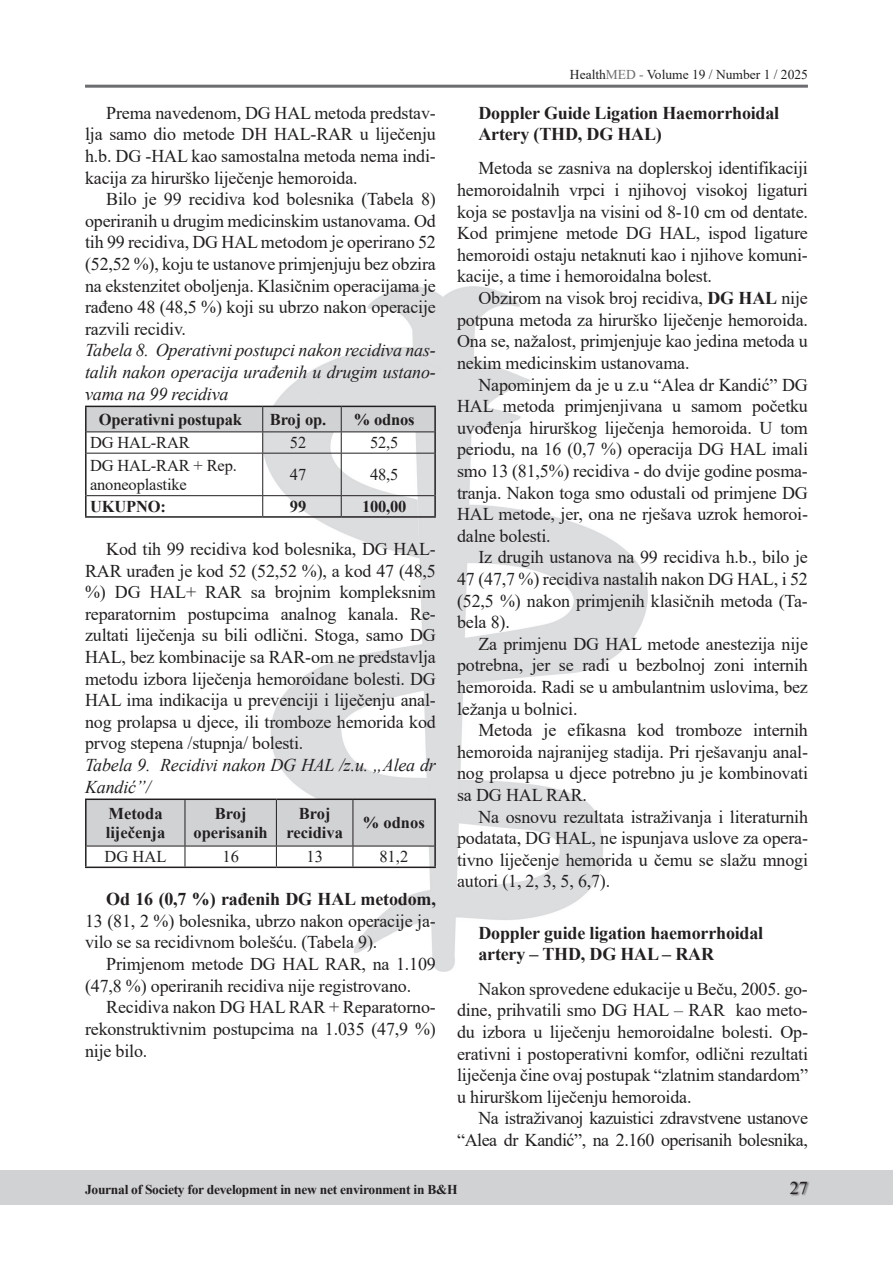
<style>
.page{position:relative;width:893px;height:1263px;background:#fff}
.page>*{position:absolute;margin:0;border:0;box-sizing:border-box;transform-origin:0 0}
.t1{font:18px/21.6px "Times New Roman";letter-spacing:-.01em;color:#231f20;text-align:justify}
.t2{font:italic 18px/21.6px "Times New Roman";letter-spacing:-.01em;color:#231f20;text-align:justify}
.t3{font:700 18px/21.6px "Times New Roman";letter-spacing:-.01em;color:#231f20}
.t4{font:700 16.5px/18.9px "Times New Roman";letter-spacing:-.005em;color:#231f20;text-align:center}
.t5{font:16.5px/18.9px "Times New Roman";letter-spacing:-.01em;color:#231f20}
.t6{font:700 13.5px "Times New Roman";letter-spacing:-.02em;color:#231f20}
.t7{font:13.5px "Times New Roman";color:#231f20}
.s1{color:#6c6d70}
.s2{font-weight:700}
</style>
<div class="page">
<div style="left:0;top:1171px;width:893px;height:34px;background:#d1d2d4"></div>
<hr style="left:85px;top:85px;width:723px;height:3px;background:#6c6d70">
<div style="left:789px;top:1181px;width:21px;height:15px;background:#231f20;opacity:.75"></div>
<img style="left:263px;top:286px;width:384px;height:686px">
<svg style="left:87px;top:407px;width:347px;height:46px"></svg>
<hr style="left:87px;top:453px;width:176px;height:1px;background:#231f20">
<hr style="left:263px;top:453px;width:78px;height:1px;background:#231f20">
<hr style="left:262px;top:453px;width:1px;height:42px;background:#231f20">
<hr style="left:341px;top:453px;width:93px;height:1px;background:#231f20">
<hr style="left:341px;top:453px;width:1px;height:42px;background:#231f20">
<hr style="left:87px;top:495px;width:176px;height:1px;background:#231f20">
<hr style="left:263px;top:495px;width:78px;height:1px;background:#231f20">
<svg style="left:262px;top:496px;width:1px;height:20px"></svg>
<hr style="left:341px;top:495px;width:93px;height:1px;background:#231f20">
<svg style="left:341px;top:496px;width:1px;height:20px"></svg>
<hr style="left:85px;top:406px;width:178px;height:1px;background:#231f20">
<hr style="left:85px;top:407px;width:2px;height:25px;background:#231f20">
<hr style="left:263px;top:406px;width:78px;height:1px;background:#231f20">
<hr style="left:341px;top:406px;width:95px;height:1px;background:#231f20">
<hr style="left:434px;top:407px;width:2px;height:25px;background:#231f20">
<hr style="left:85px;top:432px;width:2px;height:21px;background:#231f20">
<hr style="left:434px;top:432px;width:2px;height:21px;background:#231f20">
<hr style="left:85px;top:453px;width:2px;height:43px;background:#231f20">
<hr style="left:434px;top:453px;width:2px;height:43px;background:#231f20">
<hr style="left:85px;top:496px;width:2px;height:20px;background:#231f20">
<hr style="left:434px;top:496px;width:2px;height:20px;background:#231f20">
<hr style="left:85px;top:516px;width:178px;height:2px;background:#231f20">
<hr style="left:263px;top:516px;width:78px;height:2px;background:#231f20">
<hr style="left:341px;top:516px;width:95px;height:2px;background:#231f20">
<svg style="left:87px;top:800px;width:347px;height:66px"></svg>
<hr style="left:85px;top:798px;width:100px;height:2px;background:#231f20">
<hr style="left:85px;top:800px;width:2px;height:46px;background:#231f20">
<hr style="left:185px;top:798px;width:91px;height:2px;background:#231f20">
<hr style="left:276px;top:798px;width:77px;height:2px;background:#231f20">
<hr style="left:353px;top:798px;width:83px;height:2px;background:#231f20">
<hr style="left:434px;top:800px;width:2px;height:46px;background:#231f20">
<hr style="left:85px;top:846px;width:2px;height:20px;background:#231f20">
<hr style="left:434px;top:846px;width:2px;height:20px;background:#231f20">
<hr style="left:85px;top:866px;width:100px;height:2px;background:#231f20">
<hr style="left:185px;top:866px;width:91px;height:2px;background:#231f20">
<hr style="left:276px;top:866px;width:77px;height:2px;background:#231f20">
<hr style="left:353px;top:866px;width:83px;height:2px;background:#231f20">
<p class="t1" style="left:85px;top:101px;width:352px;text-indent:21px">Prema navedenom, DG HAL metoda predstav&shy;lja samo dio metode DH HAL-RAR u liječenju h.b. DG -HAL kao samostalna metoda nema indi&shy;kacija za hirurško liječenje hemoroida.</p>
<p class="t1" style="left:85px;top:188px;width:352px;text-indent:21px">Bilo je 99 recidiva kod bolesnika (Tabela 8) operiranih u drugim medicinskim ustanovama. Od tih 99 recidiva, DG HAL metodom je operirano 52 (52,52 %), koju te ustanove primjenjuju bez obzira na ekstenzitet oboljenja. Klasičnim operacijama je rađeno 48 (48,5 %) koji su ubrzo nakon operacije razvili recidiv.</p>
<p class="t2" style="left:85px;top:339px;width:352px">Tabela 8. Operativni postupci nakon recidiva nas&shy;talih nakon operacija urađenih u drugim ustano&shy;vama na 99 recidiva</p>
<p class="t4" style="left:99px;top:409px;width:145px">Operativni postupak</p>
<p class="t4" style="left:270px;top:409px;width:58px">Broj op.</p>
<p class="t4" style="left:354px;top:409px;width:62px">% odnos</p>
<p class="t5" style="left:90px;top:433px;width:101px">DG HAL-RAR</p>
<p class="t5" style="left:290px;top:433px;width:18px">52</p>
<p class="t5" style="left:370px;top:433px;width:30px">52,5</p>
<p class="t5" style="left:90px;top:455px;width:148px">DG HAL-RAR + Rep. anoneoplastike</p>
<p class="t5" style="left:290px;top:465px;width:18px">47</p>
<p class="t5" style="left:370px;top:465px;width:30px">48,5</p>
<p class="t4" style="left:90px;top:496px;width:77px">UKUPNO:</p>
<p class="t4" style="left:290px;top:496px;width:18px">99</p>
<p class="t4" style="left:362px;top:496px;width:46px">100,00</p>
<p class="t1" style="left:85px;top:537px;width:352px;text-indent:21px">Kod tih 99 recidiva kod bolesnika, DG HAL-RAR urađen je kod 52 (52,52 %), a kod 47 (48,5 %) DG HAL+ RAR sa brojnim kompleksnim reparatornim postupcima analnog kanala. Re&shy;zultati liječenja su bili odlični. Stoga, samo DG HAL, bez kombinacije sa RAR-om ne predstavlja metodu izbora liječenja hemoroidane bolesti. DG HAL ima indikacija u prevenciji i liječenju anal&shy;nog prolapsa u djece, ili tromboze hemorida kod prvog stepena /stupnja/ bolesti.</p>
<p class="t2" style="left:85px;top:754px;width:352px">Tabela 9. Recidivi nakon DG HAL /z.u. „Alea dr<br>Kandić”/</p>
<p class="t4" style="left:106px;top:803px;width:61px;text-align:left">Metoda liječenja</p>
<p class="t4" style="left:194px;top:803px;width:76px">Broj operisanih</p>
<p class="t4" style="left:286px;top:803px;width:58px">Broj recidiva</p>
<p class="t4" style="left:363px;top:813px;width:63px">% odnos</p>
<p class="t5" style="left:105px;top:847px;width:63px">DG HAL</p>
<p class="t5" style="left:222px;top:847px;width:18px">16</p>
<p class="t5" style="left:306px;top:847px;width:18px">13</p>
<p class="t5" style="left:379px;top:847px;width:30px">81,2</p>
<p class="t3" style="left:106px;top:888px;width:331px">Od 16 (0,7 %) rađenih DG HAL metodom,</p>
<p class="t1" style="left:85px;top:909px;width:352px">13 (81, 2 %) bolesnika, ubrzo nakon operacije ja&shy;vilo se sa recidivnom bolešću. (Tabela 9).</p>
<p class="t1" style="left:85px;top:953px;width:352px;text-indent:21px">Primjenom metode DG HAL RAR, na 1.109 (47,8 %) operiranih recidiva nije registrovano.</p>
<p class="t1" style="left:85px;top:996px;width:352px;text-indent:21px">Recidiva nakon DG HAL RAR + Reparatorno&shy;rekonstruktivnim postupcima na 1.035 (47,9 %) nije bilo.</p>
<p class="t7" style="left:570px;top:65px;width:239px">Health<span class="s1">MED -</span> Volume 19 / Number 1 / 2025</p>
<p class="t3" style="left:478px;top:101px;width:302px">Doppler Guide Ligation Haemorrhoidal<br>Artery (THD, DG HAL)</p>
<p class="t1" style="left:457px;top:157px;width:352px;text-indent:21px">Metoda se zasniva na doplerskoj identifikaciji hemoroidalnih vrpci i njihovoj visokoj ligaturi koja se postavlja na visini od 8-10 cm od dentate.<br>Kod primjene metode DG HAL, ispod ligature hemoroidi ostaju netaknuti kao i njihove komuni&shy;kacije, a time i hemoroidalna bolest.</p>
<p class="t1" style="left:457px;top:287px;width:352px;text-indent:21px">Obzirom na visok broj recidiva, <span class="s2">DG HAL</span> nije potpuna metoda za hirurško liječenje hemoroida.<br>Ona se, nažalost, primjenjuje kao jedina metoda u nekim medicinskim ustanovama.</p>
<p class="t1" style="left:457px;top:373px;width:352px;text-indent:21px">Napominjem da je u z.u “Alea dr Kandić” DG HAL metoda primjenjivana u samom početku uvođenja hirurškog liječenja hemoroida. U tom periodu, na 16 (0,7 %) operacija DG HAL imali smo 13 (81,5%) recidiva - do dvije godine posma&shy;tranja. Nakon toga smo odustali od primjene DG HAL metode, jer, ona ne rješava uzrok hemoroi&shy;dalne bolesti.</p>
<p class="t1" style="left:457px;top:546px;width:352px;text-indent:21px">Iz drugih ustanova na 99 recidiva h.b., bilo je 47 (47,7 %) recidiva nastalih nakon DG HAL, i 52 (52,5 %) nakon primjenih klasičnih metoda (Ta&shy;bela 8).</p>
<p class="t1" style="left:457px;top:632px;width:352px;text-indent:21px">Za primjenu DG HAL metode anestezija nije potrebna, jer se radi u bezbolnoj zoni internih hemoroida. Radi se u ambulantnim uslovima, bez ležanja u bolnici.</p>
<p class="t1" style="left:457px;top:719px;width:352px;text-indent:21px">Metoda je efikasna kod tromboze internih hemoroida najranijeg stadija. Pri rješavanju anal&shy;nog prolapsa u djece potrebno ju je kombinovati sa DG HAL RAR.</p>
<p class="t1" style="left:457px;top:805px;width:352px;text-indent:21px">Na osnovu rezultata istraživanja i literaturnih podatata, DG HAL, ne ispunjava uslove za opera&shy;tivno liječenje hemorida u čemu se slažu mnogi autori (1, 2, 3, 5, 6,7).</p>
<p class="t3" style="left:478px;top:921px;width:286px">Doppler guide ligation haemorrhoidal artery – THD, DG HAL – RAR</p>
<p class="t1" style="left:457px;top:977px;width:352px;text-indent:21px">Nakon sprovedene edukacije u Beču, 2005. go&shy;dine, prihvatili smo DG HAL – RAR kao meto&shy;du izbora u liječenju hemoroidalne bolesti. Op&shy;erativni i postoperativni komfor, odlični rezultati liječenja čine ovaj postupak “zlatnim standardom” u hirurškom liječenju hemoroida.</p>
<p class="t1" style="left:457px;top:1107px;width:352px;text-align:right">Na istraživanoj kazuistici zdravstvene ustanove “Alea dr Kandić”, na 2.160 operisanih bolesnika,</p>
<p class="t6" style="left:85px;top:1179px;width:374px">Journal of Society for development in new net environment in B&amp;H</p>
<p class="t1" style="left:790px;top:1176px;width:19px">27</p>
</div>
